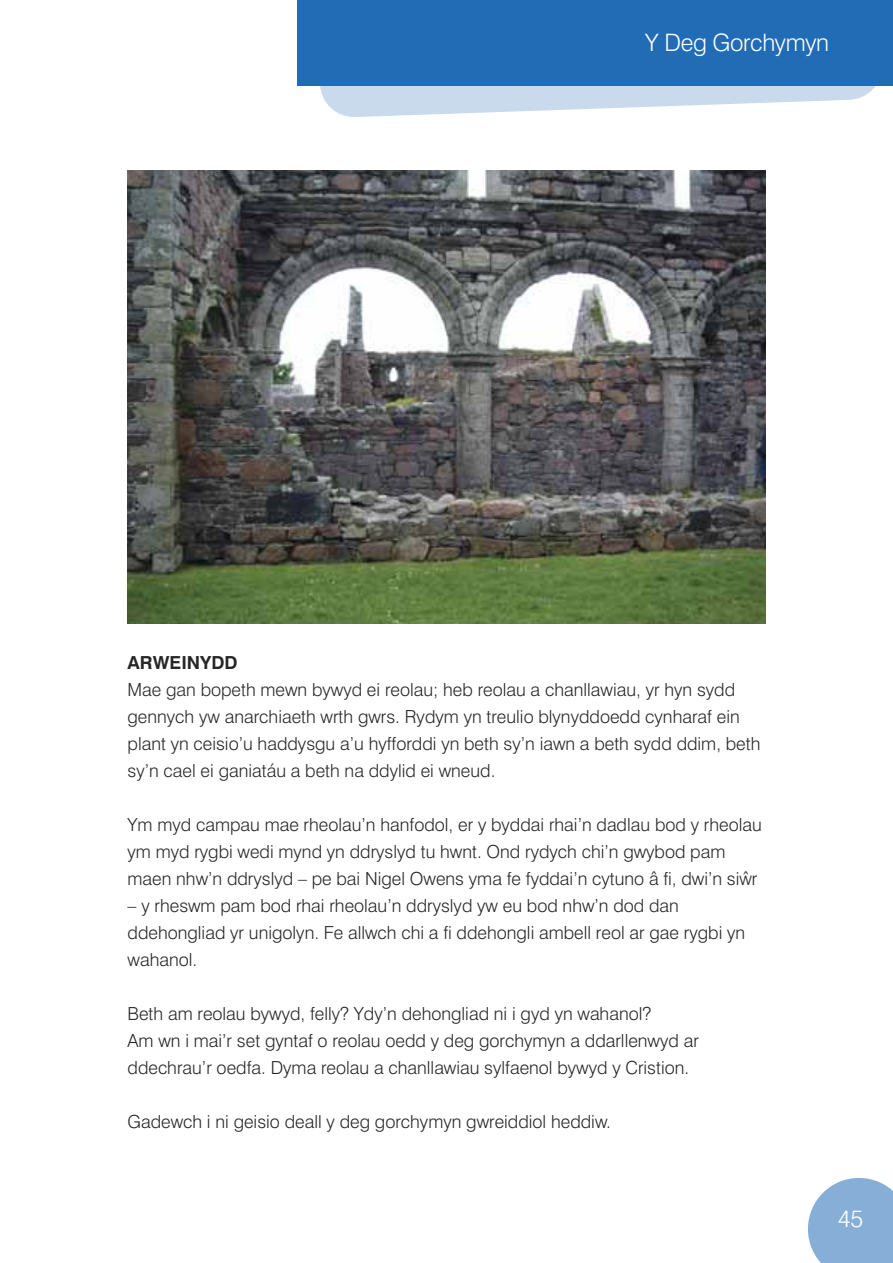
<style>
.page{position:relative;width:893px;height:1263px;background:#fff}
.page>*{position:absolute;margin:0;border:0;box-sizing:border-box;transform-origin:0 0}
.t1{font:300 24px "Swiss 721 BT";letter-spacing:-.015em;color:#fff}
.t2{font:300 18px/27px "Swiss 721 BT";color:#272526}
.t3{font:700 18px "Swiss 721 BT";color:#272526}
</style>
<div class="page">
<svg style="left:808px;top:1178px;width:85px;height:85px;background:#94b7da"></svg>
<div style="left:875px;top:1240px;width:18px;height:23px;background:#86aed6"></div>
<svg style="left:318px;top:85px;width:565px;height:32px;fill:#c8daec"></svg>
<div style="left:298px;top:0;width:595px;height:85px;background:#226cb5"></div>
<img style="left:128px;top:170px;width:637px;height:453px">
<p class="t1" style="left:645px;top:34px;width:185px">Y Deg Gorchymyn</p>
<p class="t3" style="left:128px;top:655px;width:111px">ARWEINYDD</p>
<p class="t2" style="left:128px;top:678px;width:634px">Mae gan bopeth mewn bywyd ei reolau; heb reolau a chanllawiau, yr hyn sydd gennych yw anarchiaeth wrth gwrs. Rydym yn treulio blynyddoedd cynharaf ein plant yn ceisio’u haddysgu a’u hyfforddi yn beth sy’n iawn a beth sydd ddim, beth sy’n cael ei ganiatáu a beth na ddylid ei wneud.</p>
<p class="t2" style="left:128px;top:813px;width:636px">Ym myd campau mae rheolau’n hanfodol, er y byddai rhai’n dadlau bod y rheolau ym myd rygbi wedi mynd yn ddryslyd tu hwnt. Ond rydych chi’n gwybod pam maen nhw’n ddryslyd – pe bai Nigel Owens yma fe fyddai’n cytuno â fi, dwi’n siwrˆ</p>
<p class="t2" style="left:128px;top:894px;width:619px">– y rheswm pam bod rhai rheolau’n ddryslyd yw eu bod nhw’n dod dan ddehongliad yr unigolyn. Fe allwch chi a fi ddehongli ambell reol ar gae rygbi yn wahanol.</p>
<p class="t2" style="left:128px;top:1002px;width:525px">Beth am reolau bywyd, felly? Ydy’n dehongliad ni i gyd yn wahanol?</p>
<p class="t2" style="left:128px;top:1029px;width:573px">Am wn i mai’r set gyntaf o reolau oedd y deg gorchymyn a ddarllenwyd ar ddechrau’r oedfa. Dyma reolau a chanllawiau sylfaenol bywyd y Cristion.</p>
<p class="t2" style="left:128px;top:1110px;width:485px">Gadewch i ni geisio deall y deg gorchymyn gwreiddiol heddiw.</p>
<p class="t1" style="left:838px;top:1209px;width:27px">45</p>
</div>
